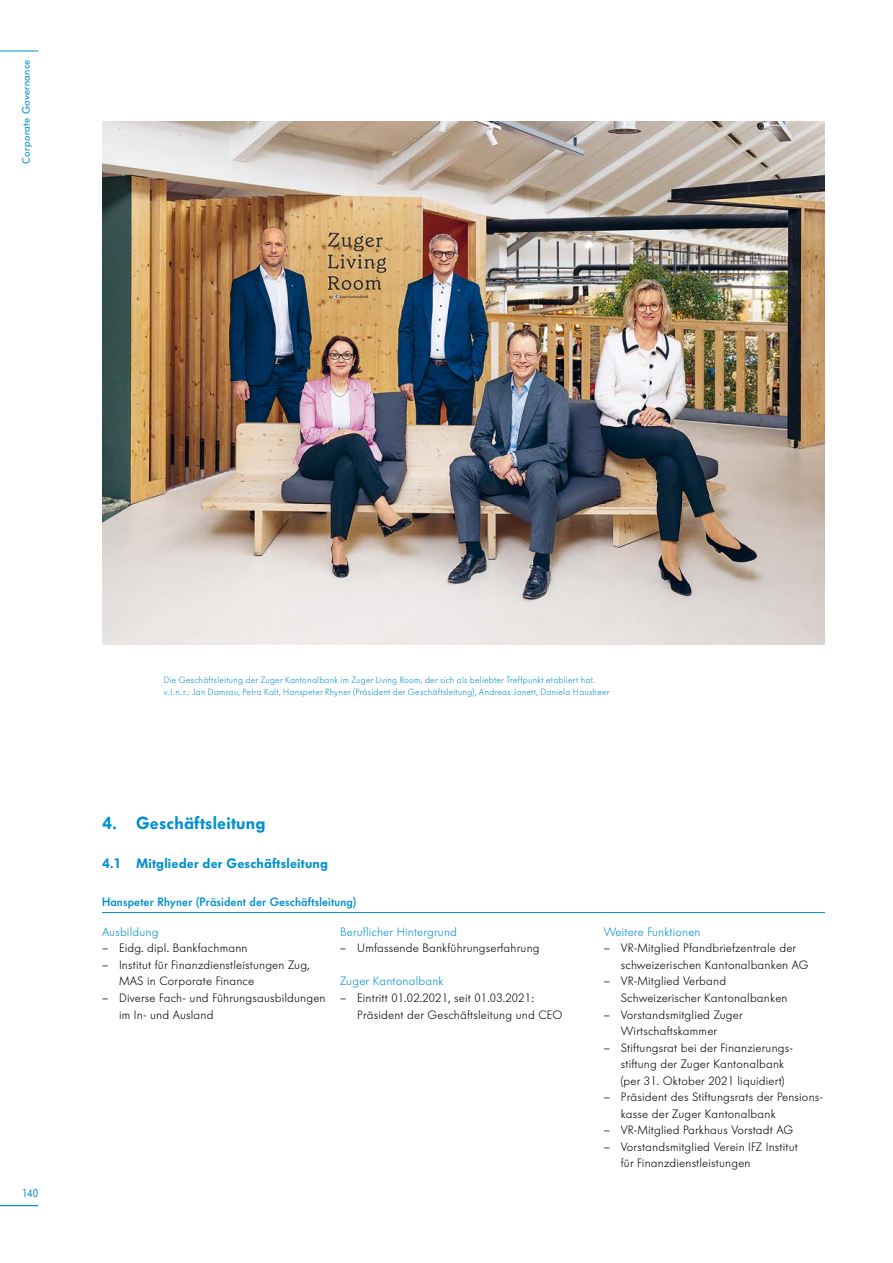
<style>
.page{position:relative;width:893px;height:1263px;background:#fff}
.page>*{position:absolute;margin:0;border:0;box-sizing:border-box;transform-origin:0 0}
.t1{font:600 17.25px "Futura BQ";letter-spacing:.015em;color:#0090d1}
.t2{font:600 13.5px "Futura BQ";letter-spacing:.015em;color:#0090d1}
.t3{font:300 12px/16.5px "Futura BQ";letter-spacing:.015em;color:#000}
.t4{font:300 12px "Futura BQ";letter-spacing:.015em;color:#0090d1}
.t5{font:500 12px "Futura BQ";letter-spacing:.015em;color:#0090d1}
.t6{font:11.25px "Futura BQ";color:#0090d1;scale:.9 1}
.t7{font:10.5px "Futura BQ";letter-spacing:.035em;color:#0090d1}
.t8{font:300 9px/12.8px "Futura BQ";letter-spacing:.03em;color:#0090d1}
</style>
<div class="page">
<hr style="left:0;top:51px;width:38px;height:1px;background:#0090d1">
<hr style="left:0;top:1205px;width:38px;height:1px;background:#0090d1">
<hr style="left:604px;top:912px;width:221px;height:1px;background:#0090d1">
<hr style="left:102px;top:912px;width:238px;height:1px;background:#0090d1">
<hr style="left:340px;top:912px;width:264px;height:1px;background:#0090d1">
<img style="left:102px;top:121px;width:723px;height:523px">
<p class="t7" style="left:19px;top:164px;width:106px;rotate:-90deg">Corporate Governance</p>
<p class="t6" style="left:22px;top:1186px;width:19px">140</p>
<p class="t8" style="left:164px;top:673px;width:447px">Die Geschäftsleitung der Zuger Kantonalbank im Zuger Living Room, der sich als beliebter Treffpunkt etabliert hat. v.l.n.r.: Jan Damrau, Petra Kalt, Hanspeter Rhyner (Präsident der Geschäftsleitung), Andreas Janett, Daniela Hausheer</p>
<h1 class="t1" style="left:102px;top:812px;width:165px">4. Geschäftsleitung</h1>
<p class="t2" style="left:102px;top:854px;width:227px">4.1 Mitglieder der Geschäftsleitung</p>
<p class="t5" style="left:102px;top:894px;width:256px">Hanspeter Rhyner (Präsident der Geschäftsleitung)</p>
<p class="t4" style="left:102px;top:924px;width:58px">Ausbildung</p>
<p class="t3" style="left:102px;top:940px;width:147px">– Eidg. dipl. Bankfachmann</p>
<p class="t3" style="left:119px;top:956px;width:192px;text-indent:-17px">– Institut für Finanzdienstleistungen Zug,<br>MAS in Corporate Finance</p>
<p class="t3" style="left:119px;top:989px;width:208px;text-indent:-17px">– Diverse Fach- und Führungsausbildungen im In- und Ausland</p>
<p class="t4" style="left:340px;top:924px;width:118px">Beruflicher Hintergrund</p>
<p class="t3" style="left:340px;top:940px;width:201px">– Umfassende Bankführungserfahrung</p>
<p class="t4" style="left:340px;top:973px;width:105px">Zuger Kantonalbank</p>
<p class="t3" style="left:357px;top:989px;width:207px;text-indent:-17px">– Eintritt 01.02.2021, seit 01.03.2021:<br>Präsident der Geschäftsleitung und CEO</p>
<p class="t4" style="left:604px;top:924px;width:98px">Weitere Funktionen</p>
<p class="t3" style="left:621px;top:940px;width:189px;text-indent:-17px">– VR-Mitglied Pfandbriefzentrale der schweizerischen Kantonalbanken AG</p>
<p class="t3" style="left:621px;top:973px;width:168px;text-indent:-17px">– VR-Mitglied Verband<br>Schweizerischer Kantonalbanken</p>
<p class="t3" style="left:621px;top:1006px;width:123px;text-indent:-17px">– Vorstandsmitglied Zuger<br>Wirtschaftskammer</p>
<p class="t3" style="left:621px;top:1039px;width:174px;text-indent:-17px">– Stiftungsrat bei der Finanzierungs&shy;stiftung der Zuger Kantonalbank (per 31. Oktober 2021 liquidiert)</p>
<p class="t3" style="left:621px;top:1088px;width:204px;text-indent:-17px">– Präsident des Stiftungsrats der Pensions&shy;kasse der Zuger Kantonalbank</p>
<p class="t3" style="left:604px;top:1121px;width:191px">– VR-Mitglied Parkhaus Vorstadt AG</p>
<p class="t3" style="left:621px;top:1138px;width:179px;text-indent:-17px">– Vorstandsmitglied Verein IFZ Institut für Finanzdienstleistungen</p>
</div>
